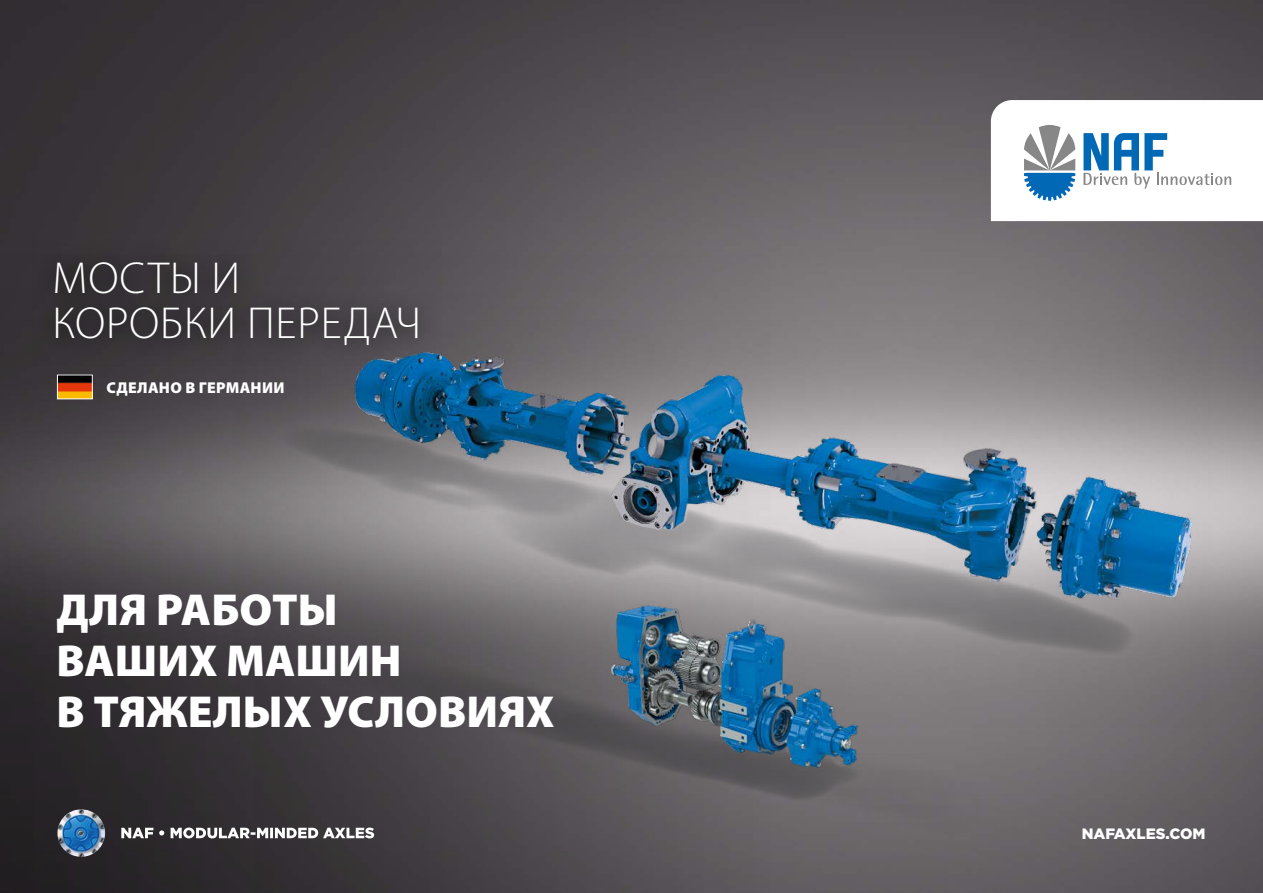
<style>
.page{position:relative;width:1263px;height:893px;background:#fff}
.page>*{position:absolute;margin:0;border:0;box-sizing:border-box;transform-origin:0 0}
.t1{font:900 45px/51px "Myriad Pro";color:#fff}
.t2{font:300 45px/45px "Myriad Pro";letter-spacing:.02em;color:#fff}
.t3{font:900 15.75px "Myriad Pro";letter-spacing:.02em;color:#fff}
.t4{font:900 15px "Gotham";color:#fff}
</style>
<div class="page">
<img style="left:0;top:0;width:1263px;height:600px">
<svg style="left:0;top:234px;width:771px;height:659px;background:#464246"></svg>
<img style="left:234px;top:320px;width:978px;height:407px">
<img style="left:254px;top:600px;width:1009px;height:293px">
<svg style="left:991px;top:100px;width:272px;height:121px"></svg>
<svg style="left:121px;top:827px;width:253px;height:11px"></svg>
<svg style="left:68px;top:809px;width:13px;height:4px"></svg>
<div style="left:32px;top:239px;width:410px;height:126px;background:linear-gradient(to right,#2f2a2c,#504f57)"></div>
<img style="left:59px;top:376px;width:32px;height:21px">
<div style="left:57px;top:374px;width:36px;height:25px;border:1px solid #fff"></div>
<p class="t2" style="left:53px;top:257px;width:370px">МОСТЫ И<br>КОРОБКИ ПЕРЕДАЧ</p>
<p class="t3" style="left:107px;top:379px;width:179px">СДЕЛАНО В ГЕРМАНИИ</p>
<p class="t1" style="left:56px;top:585px;width:500px">ДЛЯ РАБОТЫ<br>ВАШИХ МАШИН<br>В ТЯЖЕЛЫХ УСЛОВИЯХ</p>
<p class="t4" style="left:1082px;top:823px;width:125px">NAFAXLES.COM</p>
</div>
